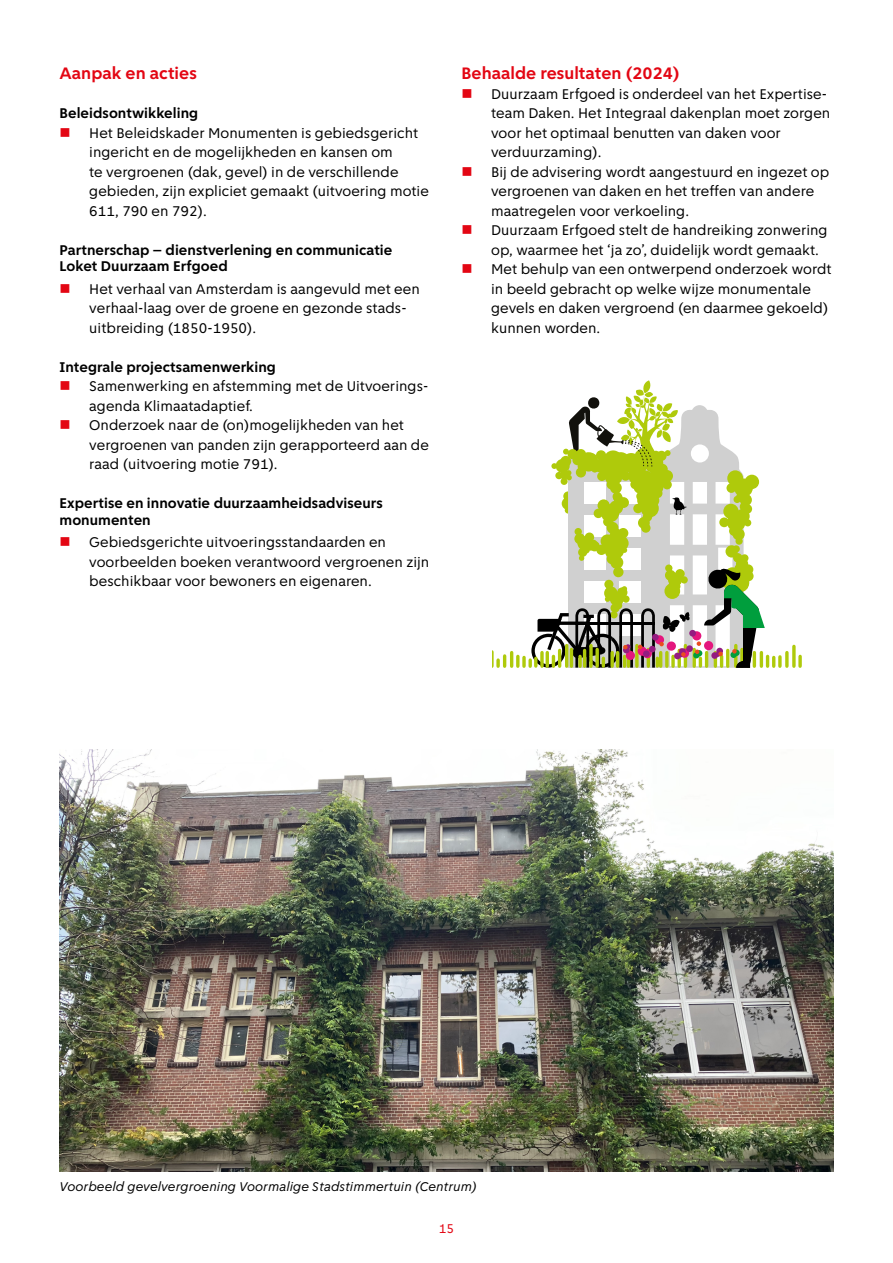
<style>
.page{position:relative;width:893px;height:1263px;background:#fff}
.page>*{position:absolute;margin:0;border:0;box-sizing:border-box;transform-origin:0 0}
.paragraafkop_1_2{font:700 17.7px "Amsterdam Sans";color:#e30613}
.t1{font:15px/19.5px "Amsterdam Sans";color:#000}
.subsubparagraafkopje{font:700 15px/16.5px "Amsterdam Sans";color:#000}
.t2{font:italic 13.5px "Amsterdam Sans";letter-spacing:.005em;color:#000}
.t3{font:13.5px "Amsterdam Sans";color:#e30613}
.s1{color:#e30613}
</style>
<div class="page">
<img style="left:60px;top:749px;width:773px;height:422px">
<svg style="left:798px;top:656px;width:4px;height:10px"></svg>
<svg style="left:792px;top:646px;width:4px;height:20px"></svg>
<svg style="left:785px;top:653px;width:4px;height:13px"></svg>
<svg style="left:493px;top:380px;width:289px;height:288px"></svg>
<h2 class="paragraafkop_1_2" style="left:60px;top:63px;width:139px">Aanpak en acties</h2>
<p class="subsubparagraafkopje" style="left:60px;top:105px;width:140px">Beleidsontwikkeling</p>
<p class="t1" style="left:89px;top:123px;width:341px;text-indent:-30px"><span class="s1">■</span> Het Beleidskader Monumenten is gebiedsgericht ingericht en de mogelijkheden en kansen om<br>te vergroenen (dak, gevel) in de verschillende gebieden, zijn expliciet gemaakt (uitvoering motie 611, 790 en 792).</p>
<p class="subsubparagraafkopje" style="left:60px;top:241px;width:334px">Partnerschap – dienstverlening en communicatie<br>Loket Duurzaam Erfgoed</p>
<p class="t1" style="left:89px;top:279px;width:332px;text-indent:-30px"><span class="s1">■</span> Het verhaal van Amsterdam is aangevuld met een verhaal-laag over de groene en gezonde stads&shy;uitbreiding (1850-1950).</p>
<p class="subsubparagraafkopje" style="left:60px;top:358px;width:218px">Integrale projectsamenwerking</p>
<p class="t1" style="left:89px;top:376px;width:341px;text-indent:-30px"><span class="s1">■</span> Samenwerking en afstemming met de Uitvoerings&shy;agenda Klimaatadaptief.</p>
<p class="t1" style="left:89px;top:415px;width:341px;text-indent:-30px"><span class="s1">■</span> Onderzoek naar de (on)mogelijkheden van het vergroenen van panden zijn gerapporteerd aan de raad (uitvoering motie 791).</p>
<p class="subsubparagraafkopje" style="left:60px;top:495px;width:325px">Expertise en innovatie duurzaamheidsadviseurs monumenten</p>
<p class="t1" style="left:89px;top:532px;width:341px;text-indent:-30px"><span class="s1">■</span> Gebiedsgerichte uitvoeringsstandaarden en voorbeelden boeken verantwoord vergroenen zijn beschikbaar voor bewoners en eigenaren.</p>
<h2 class="paragraafkop_1_2" style="left:461px;top:63px;width:220px">Behaalde resultaten (2024)</h2>
<p class="t1" style="left:491px;top:84px;width:341px;text-indent:-30px"><span class="s1">■</span> Duurzaam Erfgoed is onderdeel van het Expertise&shy;team Daken. Het Integraal dakenplan moet zorgen voor het optimaal benutten van daken voor verduurzaming).</p>
<p class="t1" style="left:491px;top:162px;width:340px;text-indent:-30px"><span class="s1">■</span> Bij de advisering wordt aangestuurd en ingezet op vergroenen van daken en het treffen van andere maatregelen voor verkoeling.</p>
<p class="t1" style="left:491px;top:220px;width:338px;text-indent:-30px"><span class="s1">■</span> Duurzaam Erfgoed stelt de handreiking zonwering op, waarmee het ‘ja zo’, duidelijk wordt gemaakt.</p>
<p class="t1" style="left:491px;top:259px;width:342px;text-indent:-30px"><span class="s1">■</span> Met behulp van een ontwerpend onderzoek wordt in beeld gebracht op welke wijze monumentale gevels en daken vergroend (en daarmee gekoeld) kunnen worden.</p>
<p class="t2" style="left:60px;top:1178px;width:419px">Voorbeeld gevelvergroening Voormalige Stadstimmertuin (Centrum)</p>
<p class="t3" style="left:439px;top:1221px;width:17px">15</p>
</div>
